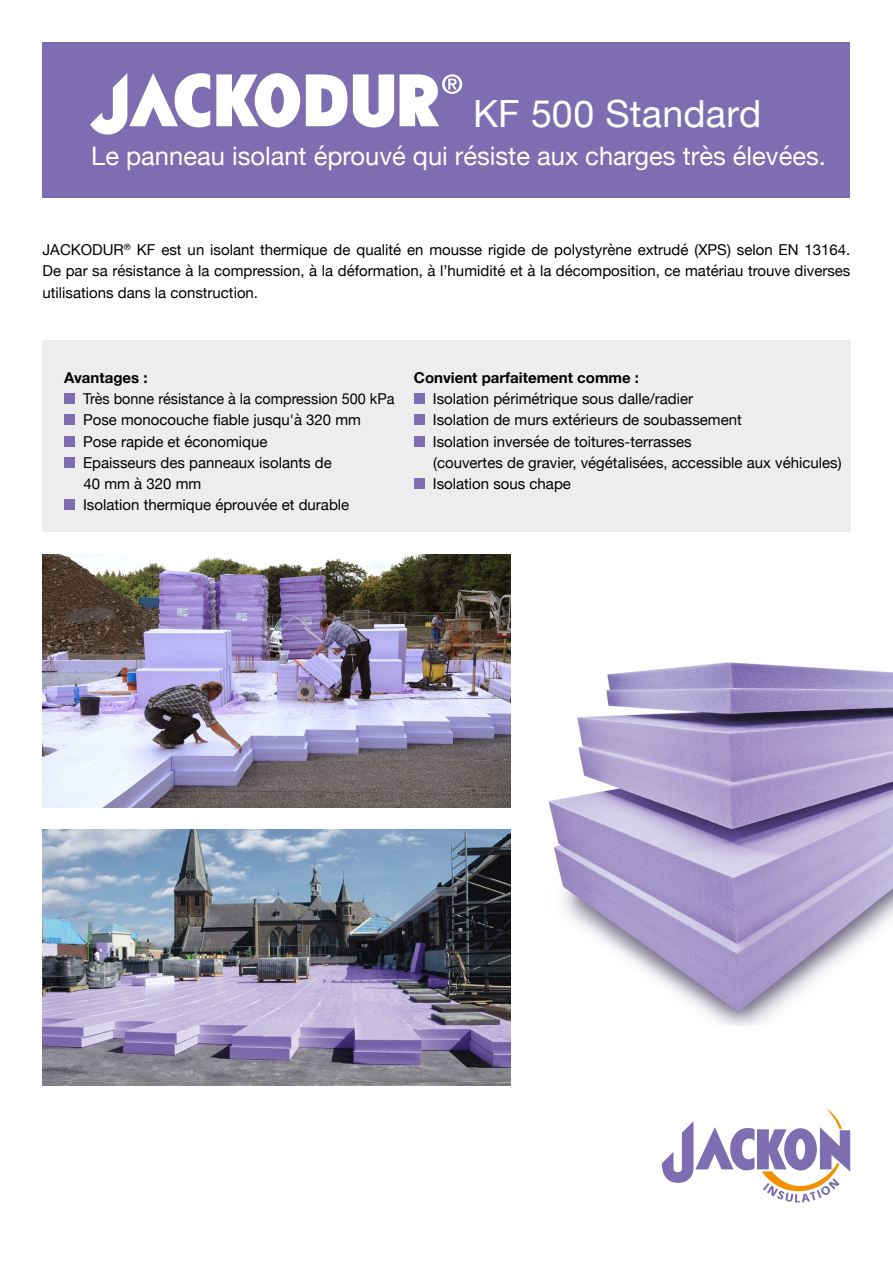
<style>
.page{position:relative;width:893px;height:1263px;background:#fff}
.page>*{position:absolute;margin:0;border:0;box-sizing:border-box;transform-origin:0 0}
.t1{font:37.5px "Helvetica Neue";letter-spacing:.005em;color:#fff}
.t2{font:25.5px "Helvetica Neue";color:#fff}
.t3{font:15px/21.3px "Helvetica Neue";color:#000}
.t4{font:15px/21.3px "Helvetica Neue";color:#000;scale:.96 1}
.t5{font:700 15px "Helvetica Neue";color:#000}
</style>
<div class="page">
<svg style="left:662px;top:1108px;width:188px;height:94px"></svg>
<img style="left:43px;top:555px;width:467px;height:252px">
<img style="left:43px;top:830px;width:467px;height:255px">
<img style="left:548px;top:662px;width:345px;height:363px">
<div style="left:42px;top:43px;width:808px;height:155px;background:#7c6eb0"></div>
<svg style="left:216px;top:73px;width:84px;height:54px"></svg>
<svg style="left:306px;top:74px;width:41px;height:52px"></svg>
<svg style="left:90px;top:73px;width:120px;height:62px"></svg>
<svg style="left:353px;top:74px;width:109px;height:53px"></svg>
<div style="left:42px;top:340px;width:808px;height:191px;background:#ededed"></div>
<div style="left:64px;top:393px;width:11px;height:11px;background:#7c6eb0"></div>
<div style="left:64px;top:415px;width:11px;height:10px;background:#7c6eb0"></div>
<div style="left:64px;top:436px;width:11px;height:10px;background:#7c6eb0"></div>
<div style="left:64px;top:457px;width:11px;height:11px;background:#7c6eb0"></div>
<div style="left:64px;top:500px;width:11px;height:10px;background:#7c6eb0"></div>
<div style="left:414px;top:393px;width:10px;height:11px;background:#7c6eb0"></div>
<div style="left:414px;top:415px;width:10px;height:10px;background:#7c6eb0"></div>
<div style="left:414px;top:436px;width:10px;height:10px;background:#7c6eb0"></div>
<div style="left:414px;top:478px;width:10px;height:11px;background:#7c6eb0"></div>
<h1 class="t1" style="left:473px;top:86px;width:290px">KF 500 Standard</h1>
<h2 class="t2" style="left:91px;top:138px;width:736px">Le panneau isolant éprouvé qui résiste aux charges très élevées.</h2>
<p class="t3" style="left:43px;top:240px;width:809px;text-align:justify">JACKODUR<sup>®</sup> KF est un isolant thermique de qualité en mousse rigide de polystyrène extrudé (XPS) selon EN 13164.<br>De par sa résistance à la compression, à la déformation, à l’humidité et à la décomposition, ce matériau trouve diverses utilisations dans la construction.</p>
<p class="t5" style="left:64px;top:366px;width:85px">Avantages :</p>
<p class="t4" style="left:83px;top:389px;width:326px">Très bonne résistance à la compression 500 kPa Pose monocouche fiable jusqu'à 320 mm Pose rapide et économique<br>Epaisseurs des panneaux isolants de<br>40 mm à 320 mm<br>Isolation thermique éprouvée et durable</p>
<p class="t5" style="left:414px;top:366px;width:227px">Convient parfaitement comme :</p>
<p class="t3" style="left:433px;top:389px;width:410px">Isolation périmétrique sous dalle/radier<br>Isolation de murs extérieurs de soubassement<br>Isolation inversée de toitures-terrasses<br>(couvertes de gravier, végétalisées, accessible aux véhicules)<br>Isolation sous chape</p>
</div>
